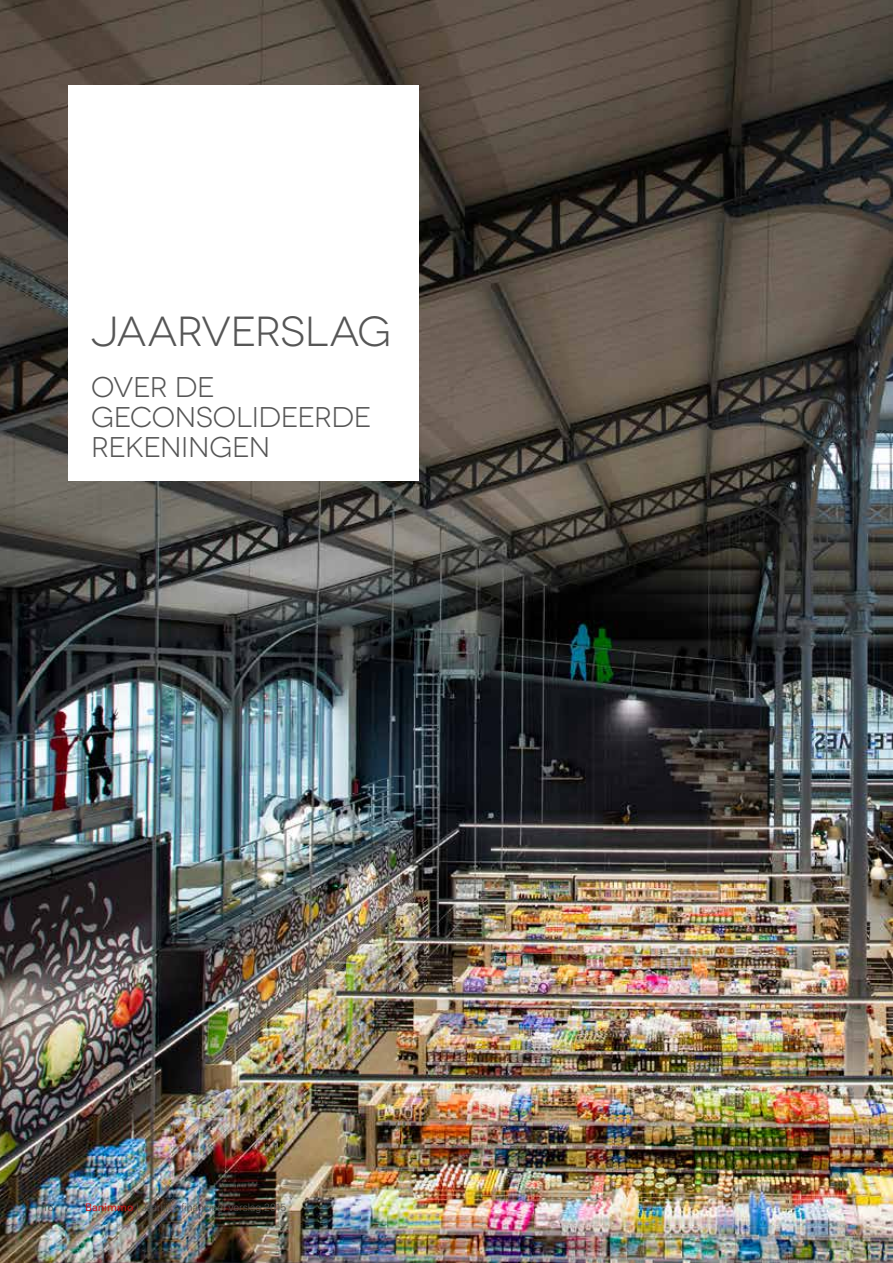
<style>
.page{position:relative;width:893px;height:1263px;background:#fff}
.page>*{position:absolute;margin:0;border:0;box-sizing:border-box;transform-origin:0 0}
.t1{font:42px "Novecentowide";letter-spacing:-.02em;color:#565656}
.t2{font:28.5px/30px "Novecentowide";letter-spacing:-.015em;color:#565656}
.t3{font:300 10.5px "Univers LT Std";color:#565656}
.s1{font-weight:400;color:#cd1316}
</style>
<div class="page">
<img style="left:0;top:0;width:893px;height:1263px">
<div style="left:68px;top:85px;width:351px;height:395px;background:#fff"></div>
<h1 class="t1" style="left:91px;top:307px;width:301px">JAARVERSLAG</h1>
<h2 class="t2" style="left:91px;top:372px;width:282px">OVER DE<br>GECONSOLIDEERDE<br>REKENINGEN</h2>
<p class="t3" style="left:43px;top:1201px;width:13px">16</p>
<p class="t3" style="left:85px;top:1201px;width:203px"><span class="s1">Banimmo</span> | Jaarlijks financieel verslag 2015</p>
</div>
